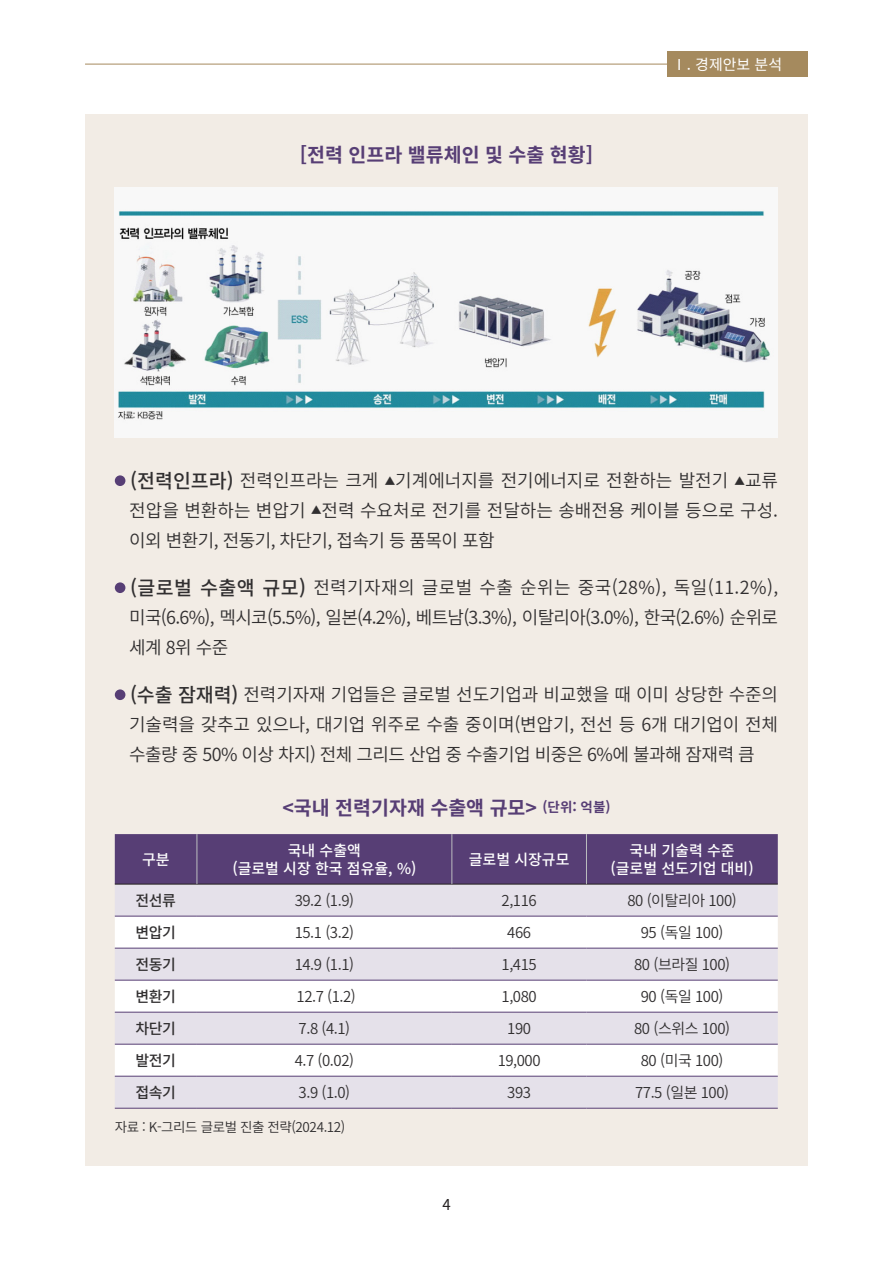
<style>
.page{position:relative;width:893px;height:1263px;background:#fff}
.page>*{position:absolute;margin:0;border:0;box-sizing:border-box;transform-origin:0 0}
.그림설명{font:700 19.5px "Noto Sans CJ Kkr";color:#573e75}
.네모_글씨{font:600 18px/29.5px "Noto Sans CJ Kkr";letter-spacing:-.01em;color:#312f30;text-align:justify}
.t1{font:600 15px "Noto Sans CJ Kkr";letter-spacing:-.03em;color:#312f30}
.t2{font:500 15px "Noto Sans CJ Kkr";color:#fff}
.t3{font:500 15px "Noto Sans CJ Kkr";letter-spacing:-.03em;color:#312f30}
.t4{font:15px "Noto Sans CJ Kkr";color:#fff}
.t5{font:15px "Noto Sans CJ Kkr";color:#231f20}
.t6{font:600 13.5px "Noto Sans CJ Kkr";letter-spacing:-.03em;color:#312f30}
.s1{font-weight:500;font-size:19.5px}
.s2{font-size:13.5px}
</style>
<div class="page">
<hr style="left:85px;top:64px;width:723px;height:1px;background:#a58a5e">
<div style="left:668px;top:52px;width:140px;height:25px;background:#a58a5e"></div>
<div style="left:85px;top:115px;width:723px;height:1051px;background:#f2ece5"></div>
<div style="left:115px;top:187px;width:663px;height:251px;background:#f8f8f8"></div>
<img style="left:118px;top:211px;width:652px;height:209px">
<div style="left:115px;top:475px;width:10px;height:11px;background:#573e75;border-radius:50%"></div>
<div style="left:115px;top:582px;width:10px;height:11px;background:#573e75;border-radius:50%"></div>
<div style="left:115px;top:689px;width:10px;height:11px;background:#573e75;border-radius:50%"></div>
<div style="left:115px;top:834px;width:663px;height:50px;background:#573e75"></div>
<div style="left:115px;top:885px;width:663px;height:223px;background:#e5e1ea"></div>
<svg style="left:115px;top:917px;width:663px;height:159px;fill:#fff"></svg>
<hr style="left:115px;top:884px;width:82px;height:1px;background:#231f20">
<hr style="left:197px;top:884px;width:255px;height:1px;background:#231f20">
<hr style="left:452px;top:884px;width:134px;height:1px;background:#231f20">
<hr style="left:586px;top:884px;width:192px;height:1px;background:#231f20">
<hr style="left:197px;top:834px;width:1px;height:50px;background:#bcbdc0">
<hr style="left:452px;top:834px;width:1px;height:50px;background:#bcbdc0">
<hr style="left:586px;top:834px;width:1px;height:50px;background:#bcbdc0">
<hr style="left:115px;top:916px;width:82px;height:1px;background:#573e75">
<hr style="left:197px;top:916px;width:255px;height:1px;background:#573e75">
<hr style="left:452px;top:916px;width:134px;height:1px;background:#573e75">
<hr style="left:586px;top:916px;width:192px;height:1px;background:#573e75">
<hr style="left:115px;top:948px;width:82px;height:1px;background:#573e75">
<hr style="left:197px;top:948px;width:255px;height:1px;background:#573e75">
<hr style="left:452px;top:948px;width:134px;height:1px;background:#573e75">
<hr style="left:586px;top:948px;width:192px;height:1px;background:#573e75">
<hr style="left:115px;top:980px;width:82px;height:1px;background:#573e75">
<hr style="left:197px;top:980px;width:255px;height:1px;background:#573e75">
<hr style="left:452px;top:980px;width:134px;height:1px;background:#573e75">
<hr style="left:586px;top:980px;width:192px;height:1px;background:#573e75">
<hr style="left:115px;top:1012px;width:82px;height:1px;background:#573e75">
<hr style="left:197px;top:1012px;width:255px;height:1px;background:#573e75">
<hr style="left:452px;top:1012px;width:134px;height:1px;background:#573e75">
<hr style="left:586px;top:1012px;width:192px;height:1px;background:#573e75">
<hr style="left:115px;top:1044px;width:82px;height:1px;background:#573e75">
<hr style="left:197px;top:1044px;width:255px;height:1px;background:#573e75">
<hr style="left:452px;top:1044px;width:134px;height:1px;background:#573e75">
<hr style="left:586px;top:1044px;width:192px;height:1px;background:#573e75">
<hr style="left:115px;top:1076px;width:82px;height:1px;background:#573e75">
<hr style="left:197px;top:1076px;width:255px;height:1px;background:#573e75">
<hr style="left:452px;top:1076px;width:134px;height:1px;background:#573e75">
<hr style="left:586px;top:1076px;width:192px;height:1px;background:#573e75">
<hr style="left:115px;top:1108px;width:82px;height:1px;background:#573e75">
<hr style="left:197px;top:1108px;width:255px;height:1px;background:#573e75">
<hr style="left:452px;top:1108px;width:134px;height:1px;background:#573e75">
<hr style="left:586px;top:1108px;width:192px;height:1px;background:#573e75">
<p class="그림설명" style="left:300px;top:144px;width:295px">[전력 인프라 밸류체인 및 수출 현황]</p>
<p class="t4" style="left:672px;top:56px;width:112px">Ⅰ. 경제안보 분석</p>
<p class="네모_글씨" style="left:129px;top:466px;width:650px"><span class="s1">(전력인프라)</span> 전력인프라는 크게 <sup>▲</sup>기계에너지를 전기에너지로 전환하는 발전기 <sup>▲</sup>교류 전압을 변환하는 변압기 <sup>▲</sup>전력 수요처로 전기를 전달하는 송배전용 케이블 등으로 구성. 이외 변환기, 전동기, 차단기, 접속기 등 품목이 포함</p>
<p class="네모_글씨" style="left:129px;top:573px;width:650px"><span class="s1">(글로벌 수출액 규모)</span> 전력기자재의 글로벌 수출 순위는 중국(28%), 독일(11.2%), 미국(6.6%), 멕시코(5.5%), 일본(4.2%), 베트남(3.3%), 이탈리아(3.0%), 한국(2.6%) 순위로 세계 8위 수준</p>
<p class="네모_글씨" style="left:129px;top:680px;width:650px;line-height:30px"><span class="s1">(수출 잠재력)</span> 전력기자재 기업들은 글로벌 선도기업과 비교했을 때 이미 상당한 수준의 기술력을 갖추고 있으나, 대기업 위주로 수출 중이며(변압기, 전선 등 6개 대기업이 전체 수출량 중 50% 이상 차지) 전체 그리드 산업 중 수출기업 비중은 6%에 불과해 잠재력 큼</p>
<p class="그림설명" style="left:282px;top:797px;width:330px">&lt;국내 전력기자재 수출액 규모&gt; <span class="s2">(단위: 억불)</span></p>
<p class="t2" style="left:142px;top:851px;width:29px">구분</p>
<p class="t2" style="left:288px;top:842px;width:75px">국내 수출액</p>
<p class="t2" style="left:232px;top:860px;width:186px">(글로벌 시장 한국 점유율, %)</p>
<p class="t2" style="left:630px;top:842px;width:107px">국내 기술력 수준</p>
<p class="t2" style="left:610px;top:860px;width:145px">(글로벌 선도기업 대비)</p>
<p class="t2" style="left:469px;top:851px;width:102px">글로벌 시장규모</p>
<p class="t3" style="left:136px;top:892px;width:42px">전선류</p>
<p class="t1" style="left:295px;top:892px;width:61px">39.2 (1.9)</p>
<p class="t1" style="left:502px;top:892px;width:37px">2,116</p>
<p class="t1" style="left:627px;top:892px;width:111px">80 (이탈리아 100)</p>
<p class="t3" style="left:136px;top:924px;width:42px">변압기</p>
<p class="t1" style="left:295px;top:924px;width:61px">15.1 (3.2)</p>
<p class="t1" style="left:507px;top:924px;width:25px">466</p>
<p class="t1" style="left:641px;top:924px;width:84px">95 (독일 100)</p>
<p class="t3" style="left:136px;top:956px;width:42px">전동기</p>
<p class="t1" style="left:295px;top:956px;width:61px">14.9 (1.1)</p>
<p class="t1" style="left:502px;top:956px;width:37px">1,415</p>
<p class="t1" style="left:634px;top:956px;width:97px">80 (브라질 100)</p>
<p class="t3" style="left:136px;top:988px;width:42px">변환기</p>
<p class="t1" style="left:297px;top:988px;width:61px">12.7 (1.2)</p>
<p class="t1" style="left:502px;top:988px;width:37px">1,080</p>
<p class="t1" style="left:641px;top:988px;width:84px">90 (독일 100)</p>
<p class="t3" style="left:136px;top:1020px;width:42px">차단기</p>
<p class="t1" style="left:299px;top:1020px;width:53px">7.8 (4.1)</p>
<p class="t1" style="left:507px;top:1020px;width:25px">190</p>
<p class="t1" style="left:634px;top:1020px;width:97px">80 (스위스 100)</p>
<p class="t3" style="left:136px;top:1052px;width:42px">발전기</p>
<p class="t1" style="left:295px;top:1052px;width:61px">4.7 (0.02)</p>
<p class="t1" style="left:498px;top:1052px;width:44px">19,000</p>
<p class="t1" style="left:641px;top:1052px;width:84px">80 (미국 100)</p>
<p class="t3" style="left:136px;top:1084px;width:42px">접속기</p>
<p class="t1" style="left:299px;top:1084px;width:53px">3.9 (1.0)</p>
<p class="t1" style="left:507px;top:1084px;width:25px">393</p>
<p class="t1" style="left:635px;top:1084px;width:95px">77.5 (일본 100)</p>
<p class="t6" style="left:115px;top:1119px;width:232px">자료 : K-그리드 글로벌 진출 전략(2024.12)</p>
<p class="t5" style="left:442px;top:1196px;width:10px">4</p>
</div>
